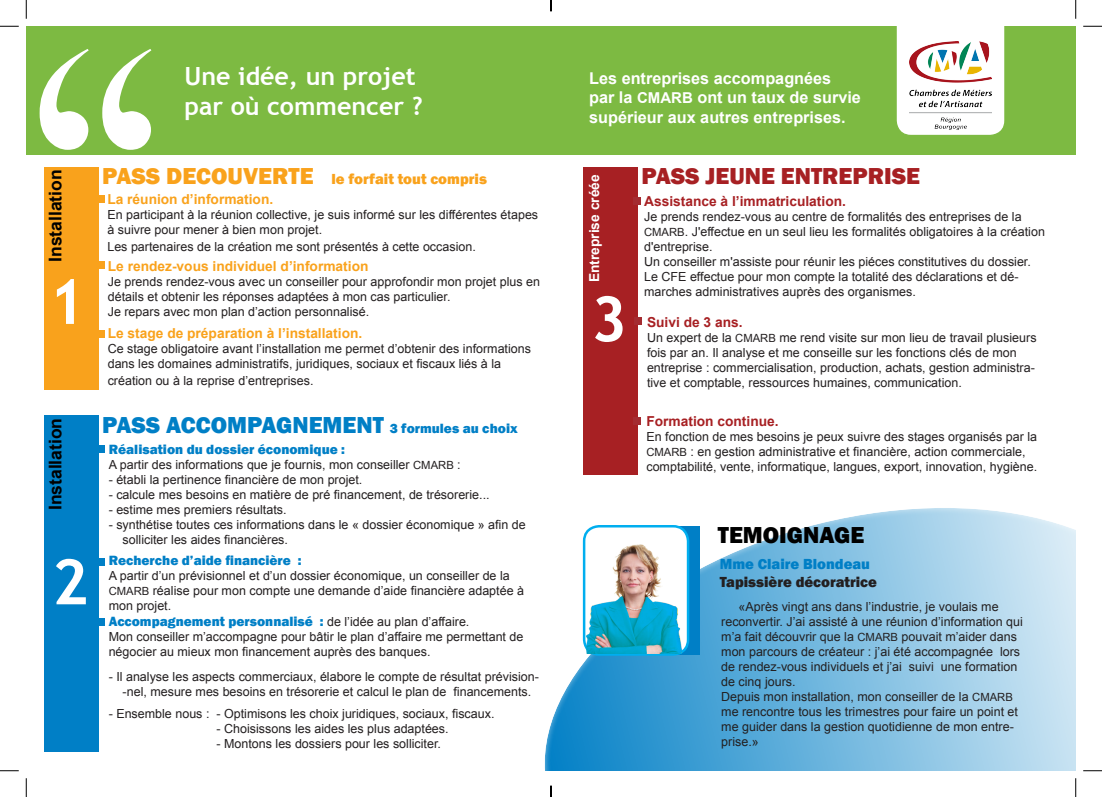
<style>
.page{position:relative;width:1102px;height:797px;background:#fff}
.page>*{position:absolute;margin:0;border:0;box-sizing:border-box;transform-origin:0 0}
.t1{font:375px "Felix Titling";color:#fff}
.t2{font:700 62.5px "Trebuchet MS";color:#fff}
.t3{font:700 25px "Trebuchet MS";color:#fff}
.t4{font:800 23.75px "Franklin Gothic";color:#007fc6}
.t5{font:800 23.75px "Franklin Gothic";color:#a72023}
.t6{font:800 23.75px "Franklin Gothic";color:#000}
.t7{font:700 17.5px "Arial";color:#000}
.t8{font:700 16.25px/19.5px "Arial";color:#fff}
.t9{font:800 15px "Franklin Gothic";color:#f9a21c}
.t10{font:800 15px "Franklin Gothic";color:#231f20}
.t11{font:800 15px "Franklin Gothic";color:#007fc6}
.t12{font:800 13.75px "Franklin Gothic";color:#007fc6}
.t13{font:700 13.75px "Arial";color:#f9a21c}
.t14{font:700 13.75px "Arial";color:#a72023}
.t15{font:700 13.75px "Arial";color:#fff}
.t16{font:12.5px/15px "Arial";color:#231f20}
.s1{font-size:23.75px}
.s2{font-size:13.75px}
.s3{font-size:11.25px}
.s4{font-family:"Arial";font-weight:400;font-size:12.5px;color:#231f20}
.s5{font-size:15px}
</style>
<div class="page">
<div style="left:26px;top:26px;width:1049px;height:128px;background:#7dba42"></div>
<svg style="left:544px;top:443px;width:531px;height:327px"></svg>
<div style="left:583px;top:167px;width:54px;height:308px;background:#a72023"></div>
<svg style="left:896px;top:26px;width:109px;height:109px;background:#f7faf3"></svg>
<div style="left:673px;top:526px;width:26px;height:129px;background:#007fc6"></div>
<div style="left:584px;top:526px;width:104px;height:128px;background:#fff;border-radius:15px"></div>
<div style="left:583px;top:525px;width:106px;height:130px;border:2px solid #00aeef;border-radius:15px"></div>
<img style="left:909px;top:41px;width:82px;height:89px">
<div style="left:44px;top:167px;width:54px;height:222px;background:#f9a21c"></div>
<div style="left:44px;top:415px;width:54px;height:336px;background:#007fc6"></div>
<div style="left:97px;top:195px;width:7px;height:8px;background:#f9a21c"></div>
<div style="left:97px;top:261px;width:7px;height:8px;background:#f9a21c"></div>
<div style="left:97px;top:330px;width:7px;height:8px;background:#f9a21c"></div>
<div style="left:97px;top:445px;width:7px;height:8px;background:#007fc6"></div>
<div style="left:97px;top:557px;width:7px;height:8px;background:#007fc6"></div>
<div style="left:97px;top:618px;width:7px;height:8px;background:#007fc6"></div>
<div style="left:633px;top:197px;width:8px;height:8px;background:#a42c31"></div>
<div style="left:634px;top:317px;width:8px;height:8px;background:#a42c31"></div>
<div style="left:633px;top:416px;width:8px;height:8px;background:#a42c31"></div>
<img style="left:587px;top:544px;width:94px;height:109px">
<svg style="left:0;top:25px;width:19px;height:2px"></svg>
<svg style="left:1083px;top:25px;width:18px;height:2px"></svg>
<svg style="left:0;top:770px;width:19px;height:1px"></svg>
<svg style="left:1083px;top:770px;width:18px;height:1px"></svg>
<svg style="left:25px;top:0;width:2px;height:19px"></svg>
<svg style="left:25px;top:778px;width:2px;height:19px"></svg>
<svg style="left:1075px;top:0;width:1px;height:19px"></svg>
<svg style="left:1075px;top:778px;width:1px;height:19px"></svg>
<svg style="left:550px;top:785px;width:1px;height:12px"></svg>
<p class="t1" style="left:32px;top:-25px;width:127px">‘‘</p>
<p class="t3" style="left:184px;top:60px;width:232px">Une idée, un projet</p>
<p class="t3" style="left:184px;top:90px;width:239px">par où commencer ?</p>
<p class="t7" style="left:44px;top:262px;width:94px;rotate:-90deg">Installation</p>
<p class="t2" style="left:49px;top:263px;width:38px">1</p>
<p class="t7" style="left:44px;top:510px;width:94px;rotate:-90deg">Installation</p>
<p class="t2" style="left:52px;top:543px;width:38px">2</p>
<p class="t9" style="left:102px;top:169px;width:386px"><span class="s1">PASS DECOUVERTE</span> le forfait tout compris</p>
<p class="t13" style="left:107px;top:190px;width:167px">La réunion d’information.</p>
<p class="t16" style="left:107px;top:207px;width:432px">En participant à la réunion collective, je suis informé sur les différentes étapes à suivre pour mener à bien mon projet.</p>
<p class="t16" style="left:107px;top:239px;width:370px">Les partenaires de la création me sont présentés à cette occasion.</p>
<p class="t13" style="left:108px;top:256px;width:262px">Le rendez-vous individuel d’information</p>
<p class="t16" style="left:108px;top:274px;width:434px">Je prends rendez-vous avec un conseiller pour approfondir mon projet plus en détails et obtenir les réponses adaptées à mon cas particulier.<br>Je repars avec mon plan d’action personnalisé.</p>
<p class="t13" style="left:108px;top:324px;width:256px">Le stage de préparation à l’installation.</p>
<p class="t16" style="left:108px;top:341px;width:425px">Ce stage obligatoire avant l’installation me permet d’obtenir des informations dans les domaines administratifs, juridiques, sociaux et fiscaux liés à la</p>
<p class="t16" style="left:108px;top:373px;width:207px">création ou à la reprise d’entreprises.</p>
<p class="t4" style="left:102px;top:409px;width:417px">PASS ACCOMPAGNEMENT <span class="s2">3 formules au choix</span></p>
<p class="t12" style="left:109px;top:440px;width:238px">Réalisation du dossier économique :</p>
<p class="t16" style="left:109px;top:457px;width:353px">A partir des informations que je fournis, mon conseiller <span class="s3">CMARB</span> :</p>
<p class="t16" style="left:109px;top:472px;width:255px">- établi la pertinence financière de mon projet.</p>
<p class="t16" style="left:109px;top:487px;width:382px">- calcule mes besoins en matière de pré financement, de trésorerie...</p>
<p class="t16" style="left:109px;top:502px;width:179px">- estime mes premiers résultats.</p>
<p class="t16" style="left:123px;top:517px;width:404px;text-indent:-14px">- synthétise toutes ces informations dans le « dossier économique » afin de solliciter les aides financières.</p>
<p class="t12" style="left:109px;top:551px;width:194px">Recherche d’aide financière :</p>
<p class="t16" style="left:109px;top:568px;width:417px">A partir d’un prévisionnel et d’un dossier économique, un conseiller de la<br><span class="s3">CMARB</span> réalise pour mon compte une demande d’aide financière adaptée à mon projet.</p>
<p class="t12" style="left:109px;top:613px;width:362px">Accompagnement personnalisé : <span class="s4">de l’idée au plan d’affaire.</span></p>
<p class="t16" style="left:109px;top:629px;width:416px">Mon conseiller m’accompagne pour bâtir le plan d’affaire me permettant de négocier au mieux mon financement auprès des banques.</p>
<p class="t16" style="left:109px;top:669px;width:432px;text-align:center">- Il analyse les aspects commerciaux, élabore le compte de résultat prévision--nel, mesure mes besoins en trésorerie et calcul le plan de financements.</p>
<p class="t16" style="left:109px;top:706px;width:387px">- Ensemble nous : - Optimisons les choix juridiques, sociaux, fiscaux.</p>
<p class="t16" style="left:216px;top:721px;width:234px">- Choisissons les aides les plus adaptées.</p>
<p class="t16" style="left:216px;top:736px;width:226px">- Montons les dossiers pour les solliciter.</p>
<p class="t8" style="left:589px;top:69px;width:273px">Les entreprises accompagnées<br>par la <span class="s5">CMARB</span> ont un taux de survie supérieur aux autres entreprises.</p>
<p class="t15" style="left:585px;top:282px;width:109px;rotate:-90deg">Entreprise créée</p>
<p class="t2" style="left:590px;top:280px;width:38px">3</p>
<p class="t5" style="left:641px;top:160px;width:280px">PASS JEUNE ENTREPRISE</p>
<p class="t14" style="left:644px;top:192px;width:203px">Assistance à l’immatriculation.</p>
<p class="t16" style="left:644px;top:209px;width:402px">Je prends rendez-vous au centre de formalités des entreprises de la <span class="s3">CMARB</span>. J'effectue en un seul lieu les formalités obligatoires à la création d'entreprise.<br>Un conseiller m'assiste pour réunir les piéces constitutives du dossier.<br>Le CFE effectue pour mon compte la totalité des déclarations et dé&shy;marches administratives auprès des organismes.</p>
<p class="t14" style="left:647px;top:312px;width:97px">Suivi de 3 ans.</p>
<p class="t16" style="left:647px;top:330px;width:391px">Un expert de la <span class="s3">CMARB</span> me rend visite sur mon lieu de travail plusieurs fois par an. Il analyse et me conseille sur les fonctions clés de mon entreprise : commercialisation, production, achats, gestion administra&shy;tive et comptable, ressources humaines, communication.</p>
<p class="t14" style="left:646px;top:411px;width:134px">Formation continue.</p>
<p class="t16" style="left:646px;top:429px;width:392px">En fonction de mes besoins je peux suivre des stages organisés par la<br><span class="s3">CMARB</span> : en gestion administrative et financière, action commerciale, comptabilité, vente, informatique, langues, export, innovation, hygiène.</p>
<p class="t6" style="left:717px;top:520px;width:148px">TEMOIGNAGE</p>
<p class="t11" style="left:719px;top:554px;width:152px">Mme Claire Blondeau</p>
<p class="t10" style="left:719px;top:572px;width:159px">Tapissière décoratrice</p>
<p class="t16" style="left:721px;top:599px;width:303px;text-indent:17px">«Après vingt ans dans l’industrie, je voulais me reconvertir. J’ai assisté à une réunion d’information qui m’a fait découvrir que la <span class="s3">CMARB</span> pouvait m’aider dans mon parcours de créateur : j’ai été accompagnée lors de rendez-vous individuels et j’ai suivi une formation de cinq jours.</p>
<p class="t16" style="left:721px;top:689px;width:298px">Depuis mon installation, mon conseiller de la <span class="s3">CMARB </span>me rencontre tous les trimestres pour faire un point et me guider dans la gestion quotidienne de mon entre&shy;prise.»</p>
</div>
